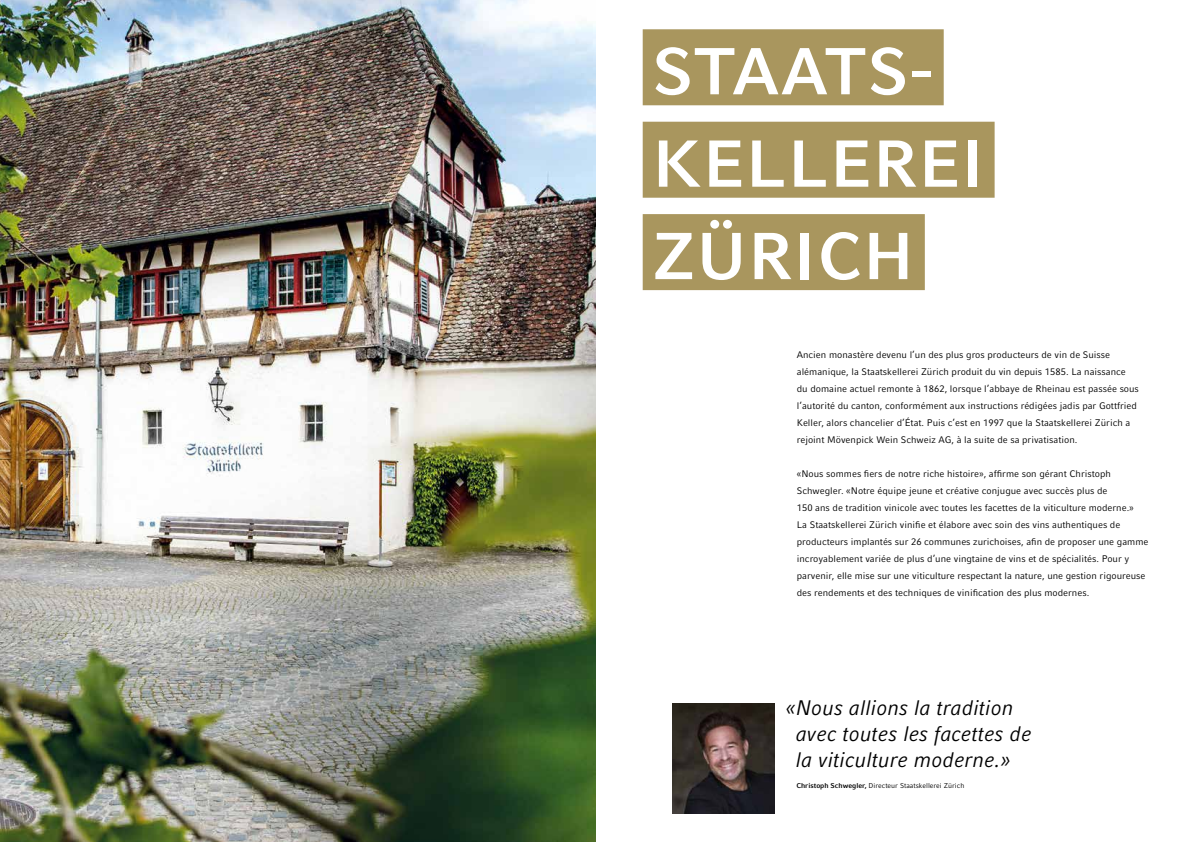
<style>
.page{position:relative;width:1191px;height:842px;background:#fff}
.page>*{position:absolute;margin:0;border:0;box-sizing:border-box;transform-origin:0 0}
.t1{font:700 66px/92.4px "Compatil Fact LT Pro";letter-spacing:.02em;color:#fff}
.t2{font:italic 21px/26px "Compatil Fact LT Pro";color:#000}
.t3{font:9.5px/17px "Compatil Fact LT Pro";color:#000}
.t4{font:7px "Compatil Fact LT Pro";color:#000}
.s1{font-weight:700}
</style>
<div class="page">
<img style="left:0;top:0;width:595px;height:842px">
<img style="left:672px;top:703px;width:102px;height:111px">
<div style="left:642px;top:29px;width:301px;height:76px;background:#a9965e"></div>
<div style="left:642px;top:122px;width:352px;height:76px;background:#a9965e"></div>
<div style="left:642px;top:214px;width:282px;height:76px;background:#a9965e"></div>
<h1 class="t1" style="left:652px;top:26px;width:333px">STAATS-<br>KELLEREI<br>ZÜRICH</h1>
<p class="t3" style="left:797px;top:347px;width:343px">Ancien monastère devenu l’un des plus gros producteurs de vin de Suisse alémanique, la Staatskellerei Zürich produit du vin depuis 1585. La naissance du domaine actuel remonte à 1862, lorsque l’abbaye de Rheinau est passée sous l’autorité du canton, conformément aux instructions rédigées jadis par Gottfried Keller, alors chancelier d’État. Puis c’est en 1997 que la Staatskellerei Zürich a rejoint Mövenpick Wein Schweiz AG, à la suite de sa privatisation.</p>
<p class="t3" style="left:797px;top:465px;width:353px">«Nous sommes fiers de notre riche histoire», affirme son gérant Christoph Schwegler. «Notre équipe jeune et créative conjugue avec succès plus de<br>150 ans de tradition vinicole avec toutes les facettes de la viticulture moderne.»<br>La Staatskellerei Zürich vinifie et élabore avec soin des vins authentiques de producteurs implantés sur 26 communes zurichoises, afin de proposer une gamme incroyablement variée de plus d’une vingtaine de vins et de spécialités. Pour y parvenir, elle mise sur une viticulture respectant la nature, une gestion rigoureuse des rendements et des techniques de vinification des plus modernes.</p>
<h2 class="t2" style="left:796px;top:695px;width:237px;text-indent:-10px">«Nous allions la tradition avec toutes les facettes de la viticulture moderne.»</h2>
<p class="t4" style="left:796px;top:781px;width:169px"><span class="s1">Christoph Schwegler,</span> Directeur Staatskellerei Zürich</p>
</div>
